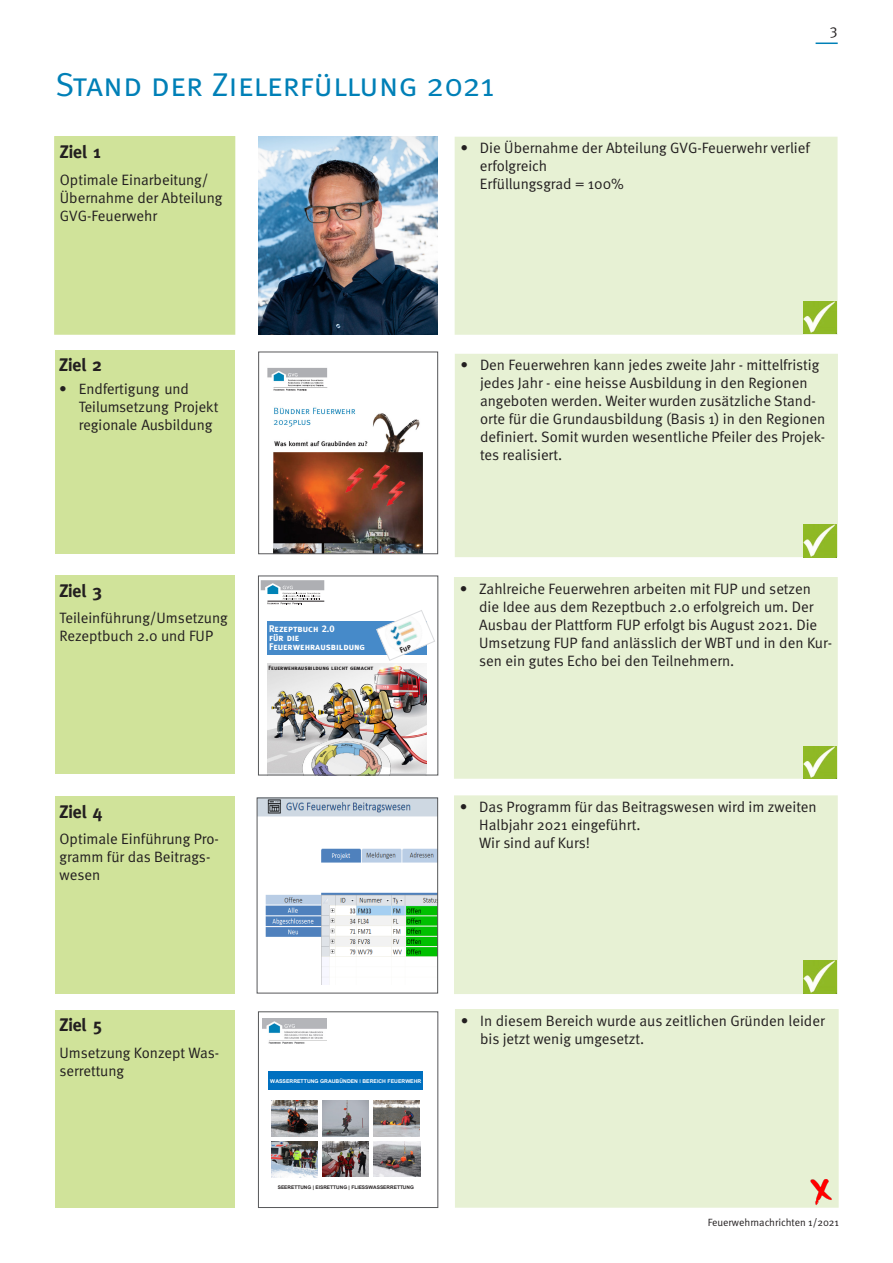
<style>
.page{position:relative;width:893px;height:1263px;background:#fff}
.page>*{position:absolute;margin:0;border:0;box-sizing:border-box;transform-origin:0 0}
.Titel{font:33px "Meta Normal Caps";color:#0080b7}
.Untertitel_1_2{font:700 18px "Meta";letter-spacing:-.005em;color:#231f20}
.Text{font:15px/18px "Meta Normal";color:#231f20}
.t1{font:15px/18px "Meta";color:#231f20}
.t2{font:10.5px "Meta Normal";color:#231f20}
.t3{font:9.75px/9px "Meta Bold Caps";color:#fff}
.t4{font:6.15px "Meta Bold Caps";color:#231f20}
.t5{font:700 5.25px "Arial";color:#fff}
.t6{font:700 4.95px "Arial";color:#231f20}
.s1{font-family:"Meta Normal"}
</style>
<div class="page">
<svg style="left:816px;top:43px;width:22px;height:1px"></svg>
<div style="left:55px;top:137px;width:180px;height:197px;background:#d0e39a"></div>
<div style="left:54px;top:136px;width:181px;height:199px;border:2px solid #d0e39a"></div>
<div style="left:455px;top:137px;width:382px;height:197px;background:#e7f1d4"></div>
<div style="left:455px;top:137px;width:382px;height:198px;border:2px solid #e7f1d4"></div>
<div style="left:55px;top:351px;width:179px;height:203px;background:#d0e39a"></div>
<div style="left:55px;top:576px;width:179px;height:198px;background:#d0e39a"></div>
<div style="left:55px;top:797px;width:180px;height:197px;background:#d0e39a"></div>
<div style="left:455px;top:796px;width:382px;height:197px;background:#e7f1d4"></div>
<div style="left:454px;top:795px;width:384px;height:199px;border:2px solid #e7f1d4"></div>
<img style="left:267px;top:367px;width:156px;height:185px">
<div style="left:258px;top:352px;width:180px;height:202px;border:1px solid #57585a"></div>
<img style="left:259px;top:136px;width:179px;height:199px">
<img style="left:803px;top:301px;width:33px;height:33px">
<div style="left:55px;top:1010px;width:180px;height:198px;background:#d0e39a"></div>
<div style="left:456px;top:1010px;width:382px;height:197px;background:#e7f1d4"></div>
<div style="left:455px;top:1009px;width:384px;height:199px;border:2px solid #e7f1d4"></div>
<svg style="left:267px;top:772px;width:159px;height:1px"></svg>
<img style="left:267px;top:663px;width:159px;height:109px">
<svg style="left:261px;top:580px;width:63px;height:24px"></svg>
<img style="left:300px;top:734px;width:94px;height:39px">
<div style="left:267px;top:621px;width:159px;height:34px;background:#468ac9"></div>
<div style="left:258px;top:576px;width:180px;height:199px;border:1px solid #57585a"></div>
<div style="left:269px;top:1072px;width:154px;height:6px;background:#0070c0"></div>
<div style="left:269px;top:1078px;width:154px;height:6px;background:#0070c0"></div>
<div style="left:269px;top:1084px;width:154px;height:6px;background:#0070c0"></div>
<img style="left:262px;top:1018px;width:65px;height:25px">
<img style="left:271px;top:1101px;width:47px;height:36px">
<img style="left:373px;top:1100px;width:47px;height:36px">
<img style="left:322px;top:1100px;width:47px;height:36px">
<img style="left:271px;top:1141px;width:47px;height:36px">
<img style="left:322px;top:1141px;width:47px;height:36px">
<img style="left:373px;top:1141px;width:48px;height:36px">
<div style="left:258px;top:1011px;width:180px;height:197px;border:1px solid #57585a"></div>
<img style="left:803px;top:961px;width:33px;height:32px">
<img style="left:803px;top:1179px;width:33px;height:29px">
<div style="left:456px;top:354px;width:381px;height:202px;background:#e7f1d4"></div>
<div style="left:455px;top:354px;width:383px;height:203px;border:2px solid #e7f1d4"></div>
<div style="left:455px;top:578px;width:382px;height:200px;background:#e7f1d4"></div>
<div style="left:454px;top:577px;width:384px;height:202px;border:2px solid #e7f1d4"></div>
<img style="left:259px;top:800px;width:177px;height:184px">
<div style="left:257px;top:798px;width:181px;height:195px;border:1px solid #57585a"></div>
<img style="left:803px;top:524px;width:33px;height:33px">
<img style="left:804px;top:746px;width:33px;height:33px">
<svg style="left:376px;top:610px;width:59px;height:51px"></svg>
<p class="Titel" style="left:55px;top:66px;width:441px">Stand der Zielerfüllung 2021</p>
<p class="Untertitel_1_2" style="left:60px;top:142px;width:43px">Ziel 1</p>
<p class="Text" style="left:60px;top:171px;width:164px">Optimale Einarbeitung/<br>Übernahme der Abteilung<br>GVG-Feuerwehr</p>
<p class="Text" style="left:480px;top:139px;width:331px;text-indent:-20px">• Die Übernahme der Abteilung GVG-Feuerwehr verlief erfolgreich<br>Erfüllungsgrad = 100%</p>
<p class="Text" style="left:830px;top:21px;width:9px">3</p>
<p class="Untertitel_1_2" style="left:59px;top:355px;width:44px">Ziel 2</p>
<p class="t1" style="left:79px;top:379px;width:141px;text-indent:-20px"><span class="s1">•</span> Endfertigung und<br>Teilumsetzung Projekt regionale Ausbildung</p>
<p class="Untertitel_1_2" style="left:59px;top:580px;width:44px">Ziel 3</p>
<p class="Text" style="left:59px;top:609px;width:170px">Teileinführung/Umsetzung<br>Rezeptbuch 2.0 und FUP</p>
<p class="t3" style="left:269px;top:624px;width:97px">Rezeptbuch 2.0<br>für die<br>Feuerwehrausbildung</p>
<p class="t4" style="left:268px;top:664px;width:106px">Feuerwehrausbildung leicht gemacht</p>
<p class="Untertitel_1_2" style="left:60px;top:801px;width:44px">Ziel 4</p>
<p class="Text" style="left:60px;top:830px;width:161px">Optimale Einführung Pro&shy;gramm für das Beitrags&shy;wesen</p>
<p class="Text" style="left:480px;top:356px;width:347px;text-indent:-20px">• Den Feuerwehren kann jedes zweite Jahr - mittelfristig jedes Jahr - eine heisse Ausbildung in den Regionen angeboten werden. Weiter wurden zusätzliche Stand&shy;orte für die Grundausbildung (Basis 1) in den Regionen definiert. Somit wurden wesentliche Pfeiler des Projek&shy;tes realisiert.</p>
<p class="Text" style="left:479px;top:579px;width:354px;text-indent:-20px">• Zahlreiche Feuerwehren arbeiten mit FUP und setzen die Idee aus dem Rezeptbuch 2.0 erfolgreich um. Der Ausbau der Plattform FUP erfolgt bis August 2021. Die Umsetzung FUP fand anlässlich der WBT und in den Kur&shy;sen ein gutes Echo bei den Teilnehmern.</p>
<p class="Text" style="left:479px;top:798px;width:339px;text-indent:-20px">• Das Programm für das Beitragswesen wird im zweiten<br>Halbjahr 2021 eingeführt.<br>Wir sind auf Kurs!</p>
<p class="Untertitel_1_2" style="left:59px;top:1014px;width:44px">Ziel 5</p>
<p class="Text" style="left:59px;top:1043px;width:161px">Umsetzung Konzept Was&shy;serrettung</p>
<p class="t5" style="left:270px;top:1077px;width:153px">WASSERRETTUNG GRAUBÜNDEN | BEREICH FEUERWEHR</p>
<p class="Text" style="left:480px;top:1011px;width:346px;text-indent:-20px">• In diesem Bereich wurde aus zeitlichen Gründen leider bis jetzt wenig umgesetzt.</p>
<p class="t6" style="left:278px;top:1183px;width:138px">SEERETTUNG | EISRETTUNG | FLIESSWASSERRETTUNG</p>
<p class="t2" style="left:708px;top:1216px;width:133px">Feuerwehrnachrichten 1/2021</p>
</div>
